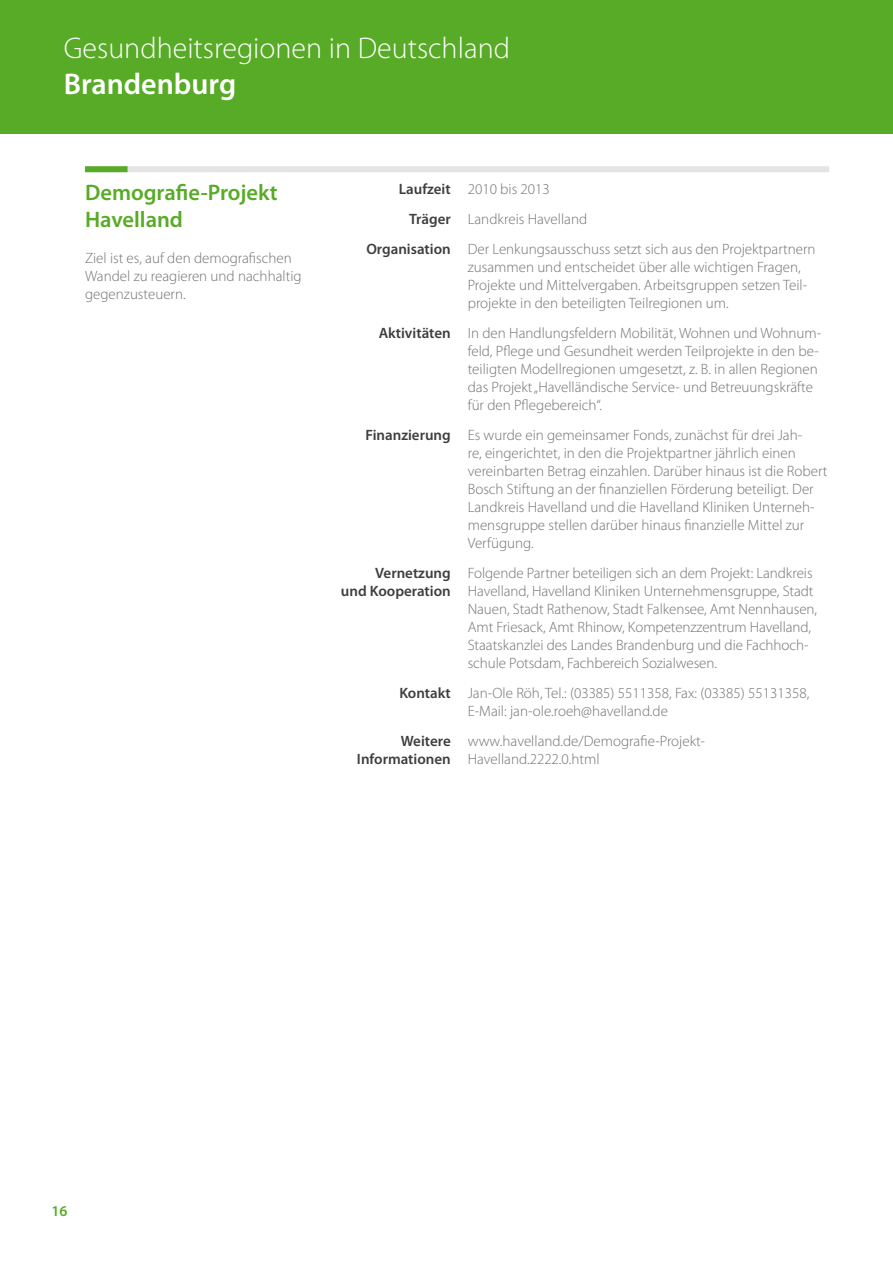
<style>
.page{position:relative;width:893px;height:1263px;background:#fff}
.page>*{position:absolute;margin:0;border:0;box-sizing:border-box;transform-origin:0 0}
.t1{font:300 30px "Myriad Pro";color:#fff}
.t2{font:600 30px "Myriad Pro";color:#fff}
.t3{font:600 22.5px/27px "Myriad Pro";color:#58ab27}
.t4{font:300 15px/18px "Myriad Pro";color:#707173}
.t5{font:600 15px/30px "Myriad Pro";color:#3e3e40;text-align:right}
.t6{font:600 15px "Myriad Pro";color:#58ab27}
</style>
<div class="page">
<div style="left:85px;top:166px;width:744px;height:6px;background:#e3e4e4"></div>
<div style="left:85px;top:166px;width:43px;height:6px;background:#58ab27"></div>
<div style="left:0;top:0;width:893px;height:133px;background:#58ab27"></div>
<h1 class="t1" style="left:64px;top:30px;width:448px">Gesundheitsregionen in Deutschland</h1>
<h1 class="t2" style="left:64px;top:64px;width:174px">Brandenburg</h1>
<h2 class="t3" style="left:85px;top:178px;width:194px">Demografie-Projekt<br>Havelland</h2>
<p class="t4" style="left:85px;top:249px;width:218px">Ziel ist es, auf den demografischen<br>Wandel zu reagieren und nachhaltig gegenzusteuern.</p>
<p class="t5" style="left:366px;top:174px;width:86px">Laufzeit<br>Träger<br>Organisation</p>
<p class="t5" style="left:379px;top:318px;width:73px">Aktivitäten</p>
<p class="t5" style="left:365px;top:420px;width:87px">Finanzierung</p>
<p class="t5" style="left:341px;top:564px;width:111px;line-height:18px">Vernetzung<br>und Kooperation</p>
<p class="t5" style="left:399px;top:678px;width:53px">Kontakt</p>
<p class="t5" style="left:357px;top:732px;width:95px;line-height:18px">Weitere<br>Informationen</p>
<p class="t4" style="left:468px;top:174px;width:349px;line-height:30px">2010 bis 2013<br>Landkreis Havelland<br>Der Lenkungsausschuss setzt sich aus den Projektpartnern</p>
<p class="t4" style="left:468px;top:258px;width:341px">zusammen und entscheidet über alle wichtigen Fragen,<br>Projekte und Mittelvergaben. Arbeitsgruppen setzen Teil&shy;projekte in den beteiligten Teilregionen um.</p>
<p class="t4" style="left:468px;top:324px;width:355px">In den Handlungsfeldern Mobilität, Wohnen und Wohnum&shy;feld, Pflege und Gesundheit werden Teilprojekte in den be&shy;teiligten Modellregionen umgesetzt, z. B. in allen Regionen das Projekt „Havelländische Service- und Betreuungskräfte für den Pflegebereich“.</p>
<p class="t4" style="left:468px;top:426px;width:361px">Es wurde ein gemeinsamer Fonds, zunächst für drei Jah-<br>re, eingerichtet, in den die Projektpartner jährlich einen vereinbarten Betrag einzahlen. Darüber hinaus ist die Robert Bosch Stiftung an der finanziellen Förderung beteiligt. Der Landkreis Havelland und die Havelland Kliniken Unterneh&shy;mensgruppe stellen darüber hinaus finanzielle Mittel zur Verfügung.</p>
<p class="t4" style="left:468px;top:564px;width:351px">Folgende Partner beteiligen sich an dem Projekt: Landkreis Havelland, Havelland Kliniken Unternehmensgruppe, Stadt Nauen, Stadt Rathenow, Stadt Falkensee, Amt Nennhausen, Amt Friesack, Amt Rhinow, Kompetenzzentrum Havelland, Staatskanzlei des Landes Brandenburg und die Fachhoch&shy;schule Potsdam, Fachbereich Sozialwesen.</p>
<p class="t4" style="left:468px;top:684px;width:343px">Jan-Ole Röh, Tel.: (03385) 5511358, Fax: (03385) 55131358,<br>E-Mail: jan-ole.roeh@havelland.de</p>
<p class="t4" style="left:468px;top:732px;width:239px">www.havelland.de/Demografie-Projekt-<br>Havelland.2222.0.html</p>
<p class="t6" style="left:51px;top:1201px;width:17px">16</p>
</div>
